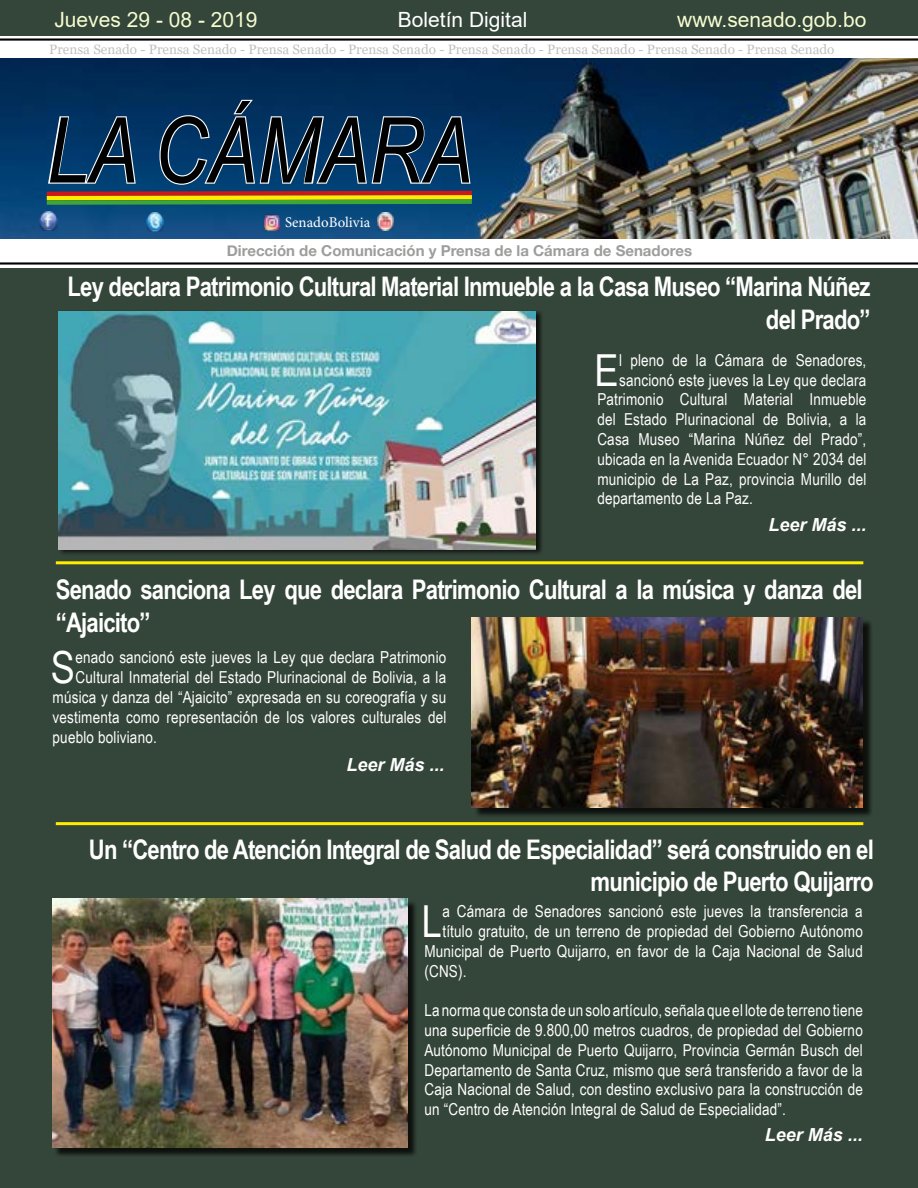
<style>
.page{position:relative;width:918px;height:1188px;background:#fff}
.page>*{position:absolute;margin:0;border:0;box-sizing:border-box;transform-origin:0 0}
.t1{font:italic 90.9px "Arial Narrow";color:#000}
.t2{font:44.1px "Arial Narrow";color:#fff}
.t3{font:700 27px/32.4px "Arial Narrow";letter-spacing:-.03em;color:#fff;text-align:right}
.t4{font:21px "Arial";color:#f5fcd0}
.t5{font:21px "Arial";color:#fff}
.t6{font:italic 700 18px "Arial";color:#fff}
.t7{font:16.5px/19.8px "Arial Narrow";letter-spacing:.01em;color:#fff;text-align:justify}
.t8{font:700 15px "Helvetica Neue";color:#9d9d9c}
.t9{font:14.85px "Minion Pro";color:#fff}
.t10{font:13.5px "Georgia";color:#9d9d9c}
</style>
<div class="page">
<div style="left:0;top:268px;width:918px;height:920px;background:#344539"></div>
<hr style="left:56px;top:561px;width:807px;height:3px;background:#ffed00">
<hr style="left:56px;top:822px;width:807px;height:3px;background:#ffed00">
<div style="left:58px;top:310px;width:485px;height:246px;background:#000;opacity:.75"></div>
<img style="left:59px;top:311px;width:477px;height:238px">
<div style="left:474px;top:620px;width:399px;height:198px;background:#000;opacity:.75"></div>
<img style="left:472px;top:617px;width:391px;height:191px">
<div style="left:55px;top:900px;width:363px;height:257px;background:#000;opacity:.75"></div>
<img style="left:53px;top:898px;width:355px;height:249px">
<div style="left:0;top:0;width:918px;height:36px;background:#344539"></div>
<img style="left:0;top:59px;width:918px;height:179px">
<hr style="left:0;top:262px;width:918px;height:3px;background:#000">
<hr style="left:0;top:38px;width:918px;height:3px;background:#000">
<svg style="left:47px;top:83px;width:425px;height:122px;background:#2f556f"></svg>
<img style="left:378px;top:213px;width:15px;height:18px">
<img style="left:146px;top:213px;width:18px;height:19px">
<img style="left:40px;top:212px;width:17px;height:19px">
<img style="left:263px;top:214px;width:18px;height:17px">
<p class="t4" style="left:54px;top:5px;width:205px">Jueves 29 - 08 - 2019</p>
<p class="t5" style="left:398px;top:5px;width:131px">Boletín Digital</p>
<p class="t4" style="left:677px;top:5px;width:191px">www.senado.gob.bo</p>
<p class="t10" style="left:49px;top:42px;width:787px">Prensa Senado - Prensa Senado - Prensa Senado - Prensa Senado - Prensa Senado - Prensa Senado - Prensa Senado - Prensa Senado</p>
<h1 class="t1" style="left:47px;top:87px;width:428px">LA CÁMARA</h1>
<p class="t9" style="left:285px;top:212px;width:87px">SenadoBolivia</p>
<p class="t8" style="left:227px;top:241px;width:467px">Dirección de Comunicación y Prensa de la Cámara de Senadores</p>
<h3 class="t3" style="left:68px;top:269px;width:805px">Ley declara Patrimonio Cultural Material Inmueble a la Casa Museo “Marina Núñez del Prado”</h3>
<h2 class="t2" style="left:595px;top:338px;width:26px">E</h2>
<p class="t7" style="left:619px;top:349px;width:249px">l pleno de la Cámara de Senadores,</p>
<p class="t7" style="left:619px;top:369px;width:249px">sancionó este jueves la Ley que declara</p>
<p class="t7" style="left:597px;top:389px;width:270px">Patrimonio Cultural Material Inmueble</p>
<p class="t7" style="left:597px;top:409px;width:271px">del Estado Plurinacional de Bolivia, a la</p>
<p class="t7" style="left:597px;top:429px;width:270px">Casa Museo “Marina Núñez del Prado”,</p>
<p class="t7" style="left:597px;top:448px;width:271px">ubicada en la Avenida Ecuador N° 2034 del</p>
<p class="t7" style="left:597px;top:468px;width:271px">municipio de La Paz, provincia Murillo del</p>
<p class="t7" style="left:597px;top:488px;width:157px">departamento de La Paz.</p>
<p class="t6" style="left:768px;top:512px;width:100px">Leer Más ...</p>
<h3 class="t3" style="left:56px;top:572px;width:808px;text-align:left">Senado sanciona Ley que declara Patrimonio Cultural a la música y danza del “Ajaicito”</h3>
<h2 class="t2" style="left:51px;top:635px;width:26px">S</h2>
<p class="t7" style="left:76px;top:647px;width:372px">enado sancionó este jueves la Ley que declara Patrimonio</p>
<p class="t7" style="left:76px;top:667px;width:372px">Cultural Inmaterial del Estado Plurinacional de Bolivia, a la</p>
<p class="t7" style="left:53px;top:687px;width:395px">música y danza del “Ajaicito” expresada en su coreografía y su</p>
<p class="t7" style="left:53px;top:706px;width:395px">vestimenta como representación de los valores culturales del</p>
<p class="t7" style="left:53px;top:726px;width:106px">pueblo boliviano.</p>
<p class="t6" style="left:346px;top:752px;width:100px">Leer Más ...</p>
<h3 class="t3" style="left:89px;top:832px;width:787px">Un “Centro de Atención Integral de Salud de Especialidad” será construido en el municipio de Puerto Quijarro</h3>
<h2 class="t2" style="left:422px;top:889px;width:22px">L</h2>
<p class="t7" style="left:442px;top:901px;width:422px">a Cámara de Senadores sancionó este jueves la transferencia a</p>
<p class="t7" style="left:442px;top:921px;width:422px">título gratuito, de un terreno de propiedad del Gobierno Autónomo</p>
<p class="t7" style="left:424px;top:940px;width:440px">Municipal de Puerto Quijarro, en favor de la Caja Nacional de Salud</p>
<p class="t7" style="left:424px;top:960px;width:44px">(CNS).</p>
<p class="t7" style="left:424px;top:1000px;width:440px">La norma que consta de un solo artículo, señala que el lote de terreno tiene una superficie de 9.800,00 metros cuadros, de propiedad del Gobierno Autónomo Municipal de Puerto Quijarro, Provincia Germán Busch del Departamento de Santa Cruz, mismo que será transferido a favor de la Caja Nacional de Salud, con destino exclusivo para la construcción de un “Centro de Atención Integral de Salud de Especialidad”.</p>
<p class="t6" style="left:765px;top:1123px;width:100px">Leer Más ...</p>
</div>
